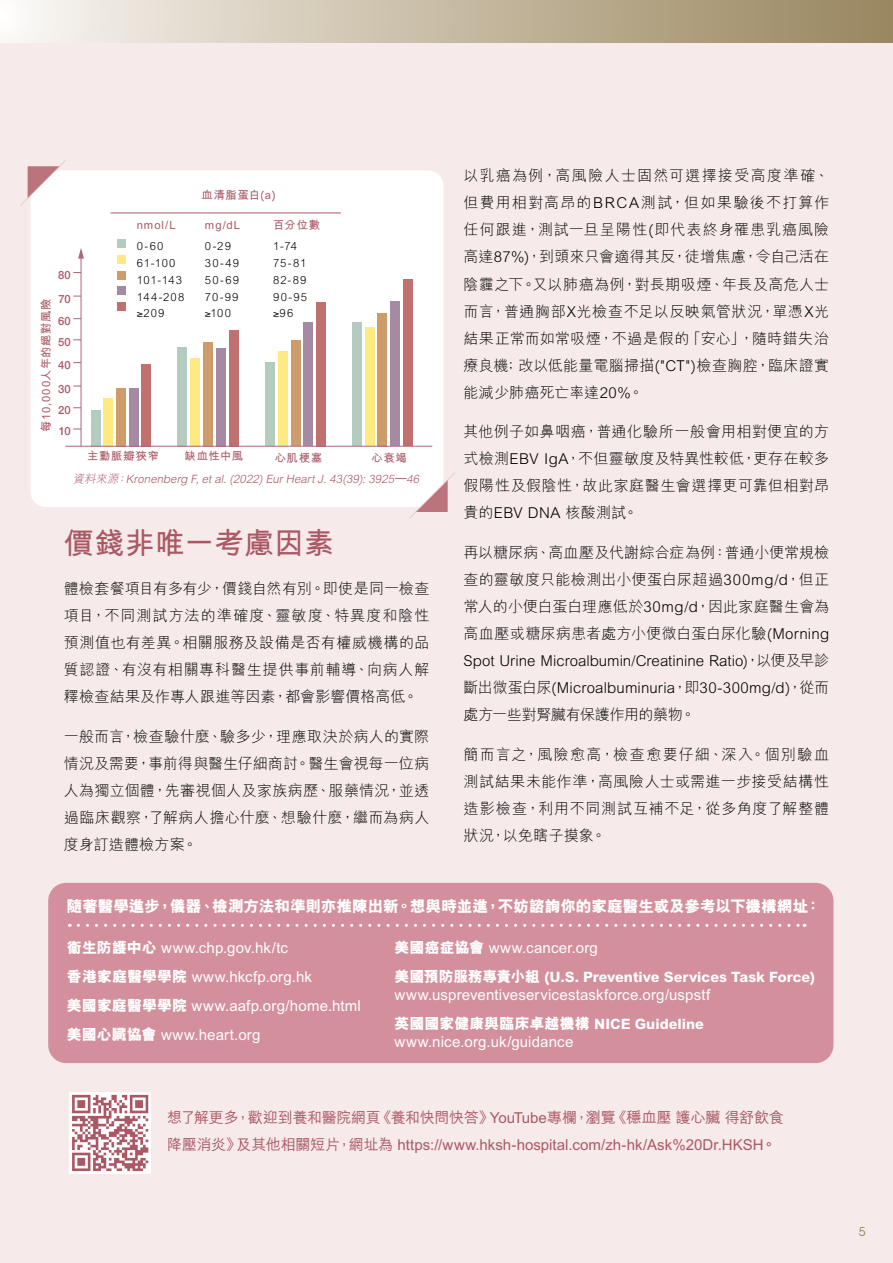
<style>
.page{position:relative;width:893px;height:1263px;background:#f6eaea}
.page>*{position:absolute;margin:0;border:0;box-sizing:border-box;transform-origin:0 0}
.t1{font:700 30px "M Hei HK";letter-spacing:.005em;color:#ab5865}
.t2{font:800 15.75px "M Hei HK";letter-spacing:-.015em;color:#fff}
.t3{font:300 15px/27px "M Hei HK";letter-spacing:.02em;color:#000;text-align:justify}
.t4{font:500 15px/29.2px "M Hei HK";letter-spacing:.015em;color:#fff}
.t5{font:500 15px/27px "M Hei HK";letter-spacing:-.005em;color:#ab5865}
.t6{font:800 14.25px "M Hei HK";color:#fff}
.t7{font:12px "ITC Avant Garde Std";color:#97855f}
.t8{font:italic 300 11.55px "M Hei HK";color:#ab5865}
.t9{font:300 11.25px "M Hei HK";letter-spacing:.1em;color:#000}
.t10{font:700 11.25px "M Hei HK";letter-spacing:.07em;color:#ab5865}
.t11{font:500 11.25px "Helvetica Neue";letter-spacing:.015em;color:#ab5865}
.s1{font-weight:800}
.s2{font-size:15px}
.s3{font-weight:800;font-size:14.25px}
</style>
<div class="page">
<div style="left:30px;top:170px;width:413px;height:337px;background:#fff;border-radius:15px"></div>
<hr style="left:81px;top:257px;width:1px;height:189px;background:#ab6586">
<svg style="left:78px;top:248px;width:6px;height:11px"></svg>
<div style="left:91px;top:410px;width:9px;height:36px;background:#b4cbc0"></div>
<div style="left:142px;top:364px;width:9px;height:82px;background:#c17070"></div>
<div style="left:178px;top:347px;width:9px;height:99px;background:#b4cbc0"></div>
<div style="left:191px;top:358px;width:9px;height:88px;background:#ffea82"></div>
<div style="left:204px;top:342px;width:9px;height:104px;background:#ce9c6a"></div>
<div style="left:216px;top:348px;width:10px;height:98px;background:#a48ba3"></div>
<div style="left:229px;top:330px;width:10px;height:116px;background:#c17070"></div>
<div style="left:129px;top:388px;width:9px;height:58px;background:#a48ba3"></div>
<div style="left:265px;top:363px;width:10px;height:83px;background:#b4cbc0"></div>
<div style="left:352px;top:323px;width:10px;height:123px;background:#b4cbc0"></div>
<div style="left:365px;top:328px;width:9px;height:118px;background:#ffea82"></div>
<div style="left:378px;top:313px;width:9px;height:133px;background:#ce9c6a"></div>
<div style="left:390px;top:301px;width:10px;height:145px;background:#a48ba3"></div>
<div style="left:403px;top:280px;width:9px;height:166px;background:#c17070"></div>
<div style="left:278px;top:352px;width:9px;height:94px;background:#ffea82"></div>
<div style="left:291px;top:340px;width:9px;height:106px;background:#ce9c6a"></div>
<div style="left:303px;top:323px;width:9px;height:123px;background:#a48ba3"></div>
<div style="left:316px;top:302px;width:9px;height:144px;background:#c17070"></div>
<div style="left:116px;top:388px;width:9px;height:58px;background:#ce9c6a"></div>
<div style="left:104px;top:398px;width:9px;height:48px;background:#ffea82"></div>
<hr style="left:65px;top:446px;width:367px;height:1px;background:#ab6586">
<svg style="left:111px;top:213px;width:25px;height:1px"></svg>
<hr style="left:136px;top:213px;width:68px;height:1px;background:#ab5865">
<hr style="left:204px;top:213px;width:69px;height:1px;background:#ab5865">
<hr style="left:273px;top:213px;width:68px;height:1px;background:#ab5865">
<div style="left:117px;top:240px;width:9px;height:8px;background:#b4cbc0"></div>
<div style="left:117px;top:255px;width:9px;height:9px;background:#ffea82"></div>
<div style="left:117px;top:271px;width:9px;height:8px;background:#ce9c6a"></div>
<div style="left:117px;top:286px;width:9px;height:9px;background:#a38aa3"></div>
<div style="left:117px;top:302px;width:9px;height:9px;background:#c17070"></div>
<svg style="left:20px;top:160px;width:46px;height:46px"></svg>
<svg style="left:409px;top:473px;width:46px;height:45px"></svg>
<div style="left:69px;top:1092px;width:82px;height:82px;background:#fff"></div>
<svg style="left:72px;top:1095px;width:76px;height:76px"></svg>
<div style="left:48px;top:883px;width:785px;height:180px;background:#d48f9c;border-radius:18px"></div>
<svg style="left:78px;top:924px;width:727px;height:3px"></svg>
<div style="left:0;top:0;width:893px;height:43px;background:linear-gradient(to right,#f9f6f2,#98845b)"></div>
<p class="t11" style="left:58px;top:266px;width:14px">80</p>
<p class="t11" style="left:58px;top:290px;width:14px">70</p>
<p class="t10" style="left:38px;top:432px;width:135px;rotate:-90deg">每10,000人年的絕對風險</p>
<p class="t11" style="left:58px;top:312px;width:14px">60</p>
<p class="t11" style="left:58px;top:333px;width:14px">50</p>
<p class="t11" style="left:58px;top:356px;width:14px">40</p>
<p class="t11" style="left:58px;top:379px;width:14px">30</p>
<p class="t11" style="left:58px;top:401px;width:14px">20</p>
<p class="t11" style="left:59px;top:422px;width:14px">10</p>
<p class="t10" style="left:201px;top:187px;width:75px">血清脂蛋白(a)</p>
<p class="t10" style="left:137px;top:217px;width:41px">nmol/L</p>
<p class="t10" style="left:205px;top:217px;width:37px">mg/dL</p>
<p class="t10" style="left:273px;top:217px;width:48px">百分位數</p>
<p class="t9" style="left:137px;top:240px;width:28px">0-60</p>
<p class="t9" style="left:205px;top:240px;width:27px">0-29</p>
<p class="t9" style="left:273px;top:240px;width:25px">1-74</p>
<p class="t9" style="left:137px;top:258px;width:40px">61-100</p>
<p class="t9" style="left:205px;top:258px;width:35px">30-49</p>
<p class="t9" style="left:273px;top:258px;width:35px">75-81</p>
<p class="t9" style="left:137px;top:274px;width:47px">101-143</p>
<p class="t9" style="left:205px;top:274px;width:36px">50-69</p>
<p class="t9" style="left:273px;top:274px;width:35px">82-89</p>
<p class="t9" style="left:137px;top:291px;width:49px">144-208</p>
<p class="t9" style="left:205px;top:291px;width:35px">70-99</p>
<p class="t9" style="left:273px;top:291px;width:35px">90-95</p>
<p class="t9" style="left:137px;top:307px;width:29px">≥209</p>
<p class="t9" style="left:205px;top:307px;width:28px">≥100</p>
<p class="t9" style="left:273px;top:307px;width:22px">≥96</p>
<p class="t10" style="left:87px;top:448px;width:74px">主動脈瓣狹窄</p>
<p class="t10" style="left:185px;top:448px;width:60px">缺血性中風</p>
<p class="t10" style="left:275px;top:450px;width:49px">心肌梗塞</p>
<p class="t10" style="left:371px;top:450px;width:37px">心衰竭</p>
<p class="t8" style="left:73px;top:473px;width:350px">資料來源：Kronenberg F, et al. (2022) Eur Heart J. 43(39): 3925–46</p>
<h1 class="t1" style="left:64px;top:521px;width:272px">價錢非唯一考慮因素</h1>
<p class="t3" style="left:64px;top:575px;width:367px">體檢套餐項目有多有少，價錢自然有別。即使是同一檢查項目，不同測試方法的準確度、靈敏度、特異度和陰性預測值也有差異。相關服務及設備是否有權威機構的品質認證、有沒有相關專科醫生提供事前輔導、向病人解釋檢查結果及作專人跟進等因素，都會影響價格高低。</p>
<p class="t3" style="left:64px;top:722px;width:367px">一般而言，檢查驗什麼、驗多少，理應取決於病人的實際情況及需要，事前得與醫生仔細商討。醫生會視每一位病人為獨立個體，先審視個人及家族病歷、服藥情況，並透過臨床觀察，了解病人擔心什麼、想驗什麼，繼而為病人度身訂造體檢方案。</p>
<p class="t3" style="left:463px;top:162px;width:367px">以乳癌為例，高風險人士固然可選擇接受高度準確、但費用相對高昂的BRCA測試，但如果驗後不打算作任何跟進，測試一旦呈陽性(即代表終身罹患乳癌風險高達87%)，到頭來只會適得其反，徒增焦慮，令自己活在陰霾之下。又以肺癌為例，對長期吸煙、年長及高危人士而言，普通胸部X光檢查不足以反映氣管狀況，單憑X光結果正常而如常吸煙，不過是假的「安心」，隨時錯失治療良機﹔改以低能量電腦掃描("CT")檢查胸腔，臨床證實能減少肺癌死亡率達20%。</p>
<p class="t3" style="left:463px;top:418px;width:367px">其他例子如鼻咽癌，普通化驗所一般會用相對便宜的方式檢測EBV IgA，不但靈敏度及特異性較低，更存在較多假陽性及假陰性，故此家庭醫生會選擇更可靠但相對昂貴的EBV DNA 核酸測試。</p>
<p class="t3" style="left:463px;top:539px;width:367px">再以糖尿病、高血壓及代謝綜合症為例：普通小便常規檢查的靈敏度只能檢測出小便蛋白尿超過300mg/d，但正常人的小便白蛋白理應低於30mg/d，因此家庭醫生會為高血壓或糖尿病患者處方小便微白蛋白尿化驗(Morning Spot Urine Microalbumin/Creatinine Ratio)，以便及早診斷出微蛋白尿(Microalbuminuria，即30-300mg/d)，從而處方一些對腎臟有保護作用的藥物。</p>
<p class="t3" style="left:463px;top:740px;width:367px">簡而言之，風險愈高，檢查愈要仔細、深入。個別驗血測試結果未能作準，高風險人士或需進一步接受結構性造影檢查，利用不同測試互補不足，從多角度了解整體狀況，以免瞎子摸象。</p>
<p class="t2" style="left:67px;top:898px;width:755px">隨著醫學進步，儀器、檢測方法和準則亦推陳出新。想與時並進，不妨諮詢你的家庭醫生或及參考以下機構網址：</p>
<p class="t4" style="left:395px;top:931px;width:205px"><span class="s1">美國癌症協會</span> www.cancer.org</p>
<p class="t6" style="left:395px;top:969px;width:422px"><span class="s2">美國預防服務專責小組</span> (U.S. Preventive Services Task Force)</p>
<p class="t4" style="left:395px;top:978px;width:317px">www.uspreventiveservicestaskforce.org/uspstf<span class="s1">英國國家健康與臨床卓越機構</span> <span class="s3">NICE Guideline</span></p>
<p class="t4" style="left:395px;top:1025px;width:180px">www.nice.org.uk/guidance</p>
<p class="t4" style="left:67px;top:931px;width:295px"><span class="s1">衞生防護中心</span> www.chp.gov.hk/tc<br><span class="s1">香港家庭醫學學院</span> www.hkcfp.org.hk<br><span class="s1">美國家庭醫學學院</span> www.aafp.org/home.html<span class="s1">美國心臟協會</span> www.heart.org</p>
<p class="t5" style="left:167px;top:1103px;width:618px">想了解更多，歡迎到養和醫院網頁《養和快問快答》YouTube專欄，瀏覽《穩血壓 護心臟 得舒飲食降壓消炎》及其他相關短片，網址為 https://www.hksh-hospital.com/zh-hk/Ask%20Dr.HKSH。</p>
<p class="t7" style="left:859px;top:1224px;width:8px">5</p>
</div>
